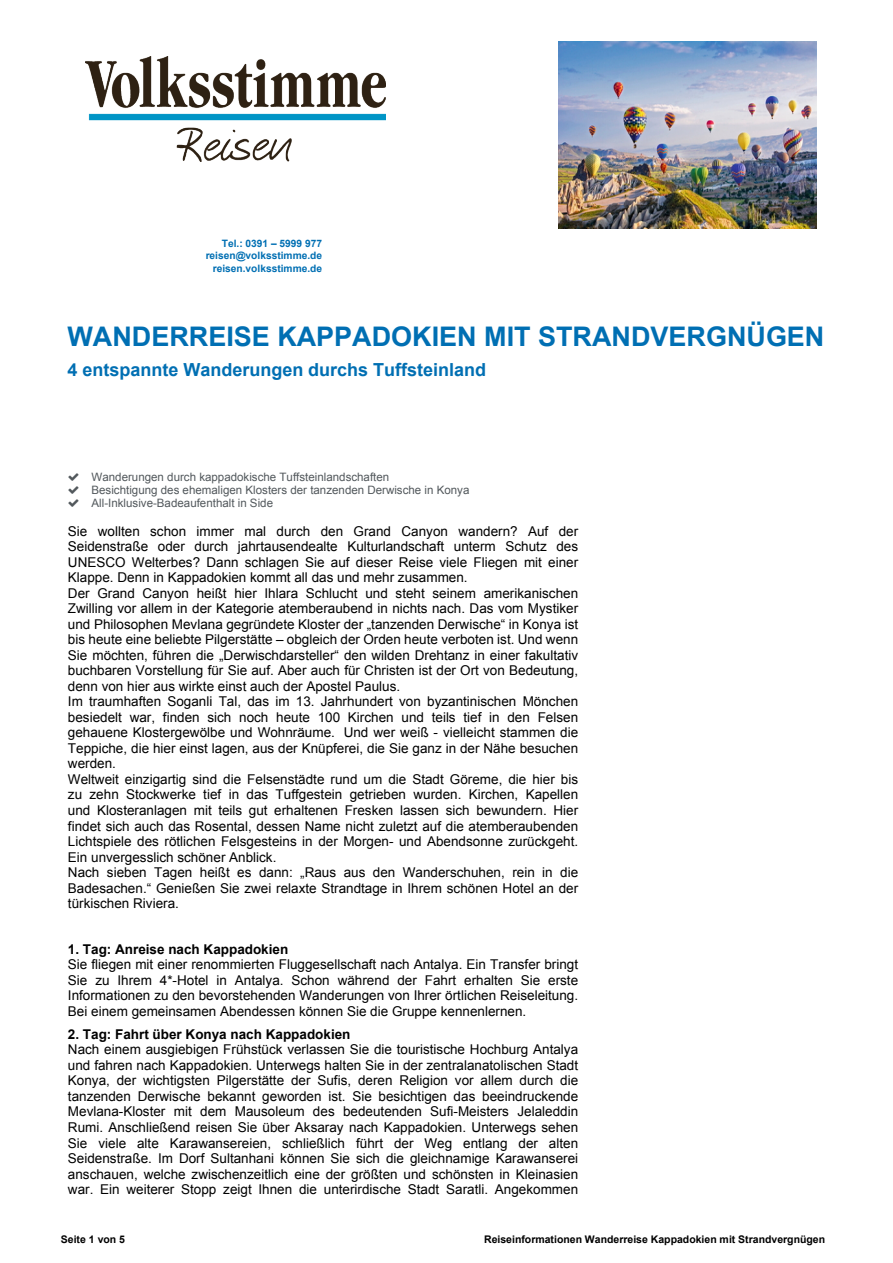
<style>
.page{position:relative;width:893px;height:1263px;background:#fff}
.page>*{position:absolute;margin:0;border:0;box-sizing:border-box;transform-origin:0 0}
.t1{font:700 27px "Arial";color:#006fb3}
.t2{font:700 18px "Arial";color:#006fb3}
.t3{font:13.5px/15.6px "Arial";color:#000;text-align:justify}
.t4{font:700 13.5px "Arial";color:#000}
.t5{font:11.55px/13.4px "Arial";color:#52585c}
.t6{font:700 10.5px "Arial";color:#000}
.t7{font:700 10.2px/12.3px "Arial";color:#006fb3;text-align:right}
</style>
<div class="page">
<img style="left:86px;top:56px;width:300px;height:105px">
<img style="left:558px;top:41px;width:258px;height:188px">
<p class="t7" style="left:206px;top:238px;width:118px">Tel.: 0391 – 5999 977 reisen@volksstimme.de reisen.volksstimme.de</p>
<h1 class="t1" style="left:68px;top:326px;width:758px">WANDERREISE KAPPADOKIEN MIT STRANDVERGNÜGEN</h1>
<h2 class="t2" style="left:68px;top:363px;width:420px">4 entspannte Wanderungen durchs Tuffsteinland</h2>
<p class="t5" style="left:92px;top:471px;width:379px">Wanderungen durch kappadokische Tuffsteinlandschaften<br>Besichtigung des ehemaligen Klosters der tanzenden Derwische in Konya<br>All-Inklusive-Badeaufenthalt in Side</p>
<p class="t3" style="left:68px;top:524px;width:512px;text-align:left">Sie wollten schon immer mal durch den Grand Canyon wandern? Auf der Seidenstraße oder durch jahrtausendealte Kulturlandschaft unterm Schutz des UNESCO Welterbes? Dann schlagen Sie auf dieser Reise viele Fliegen mit einer Klappe. Denn in Kappadokien kommt all das und mehr zusammen.<br>Der Grand Canyon heißt hier Ihlara Schlucht und steht seinem amerikanischen Zwilling vor allem in der Kategorie atemberaubend in nichts nach. Das vom Mystiker und Philosophen Mevlana gegründete Kloster der „tanzenden Derwische“ in Konya ist bis heute eine beliebte Pilgerstätte – obgleich der Orden heute verboten ist. Und wenn Sie möchten, führen die „Derwischdarsteller“ den wilden Drehtanz in einer fakultativ buchbaren Vorstellung für Sie auf. Aber auch für Christen ist der Ort von Bedeutung, denn von hier aus wirkte einst auch der Apostel Paulus.<br>Im traumhaften Soganli Tal, das im 13. Jahrhundert von byzantinischen Mönchen besiedelt war, finden sich noch heute 100 Kirchen und teils tief in den Felsen gehauene Klostergewölbe und Wohnräume. Und wer weiß - vielleicht stammen die Teppiche, die hier einst lagen, aus der Knüpferei, die Sie ganz in der Nähe besuchen werden.<br>Weltweit einzigartig sind die Felsenstädte rund um die Stadt Göreme, die hier bis zu zehn Stockwerke tief in das Tuffgestein getrieben wurden. Kirchen, Kapellen und Klosteranlagen mit teils gut erhaltenen Fresken lassen sich bewundern. Hier findet sich auch das Rosental, dessen Name nicht zuletzt auf die atemberaubenden Lichtspiele des rötlichen Felsgesteins in der Morgen- und Abendsonne zurückgeht.<br>Ein unvergesslich schöner Anblick.<br>Nach sieben Tagen heißt es dann: „Raus aus den Wanderschuhen, rein in die Badesachen.“ Genießen Sie zwei relaxte Strandtage in Ihrem schönen Hotel an der türkischen Riviera.</p>
<p class="t4" style="left:68px;top:944px;width:222px">1. Tag: Anreise nach Kappadokien</p>
<p class="t3" style="left:68px;top:958px;width:512px">Sie fliegen mit einer renommierten Fluggesellschaft nach Antalya. Ein Transfer bringt Sie zu Ihrem 4*-Hotel in Antalya. Schon während der Fahrt erhalten Sie erste Informationen zu den bevorstehenden Wanderungen von Ihrer örtlichen Reiseleitung.<br>Bei einem gemeinsamen Abendessen können Sie die Gruppe kennenlernen.</p>
<p class="t4" style="left:68px;top:1029px;width:284px">2. Tag: Fahrt über Konya nach Kappadokien</p>
<p class="t3" style="left:68px;top:1043px;width:512px">Nach einem ausgiebigen Frühstück verlassen Sie die touristische Hochburg Antalya und fahren nach Kappadokien. Unterwegs halten Sie in der zentralanatolischen Stadt Konya, der wichtigsten Pilgerstätte der Sufis, deren Religion vor allem durch die tanzenden Derwische bekannt geworden ist. Sie besichtigen das beeindruckende Mevlana-Kloster mit dem Mausoleum des bedeutenden Sufi-Meisters Jelaleddin Rumi. Anschließend reisen Sie über Aksaray nach Kappadokien. Unterwegs sehen Sie viele alte Karawansereien, schließlich führt der Weg entlang der alten Seidenstraße. Im Dorf Sultanhani können Sie sich die gleichnamige Karawanserei anschauen, welche zwischenzeitlich eine der größten und schönsten in Kleinasien war. Ein weiterer Stopp zeigt Ihnen die unterirdische Stadt Saratli. Angekommen</p>
<p class="t6" style="left:61px;top:1235px;width:66px">Seite 1 von 5</p>
<p class="t6" style="left:484px;top:1235px;width:343px">Reiseinformationen Wanderreise Kappadokien mit Strandvergnügen</p>
</div>
